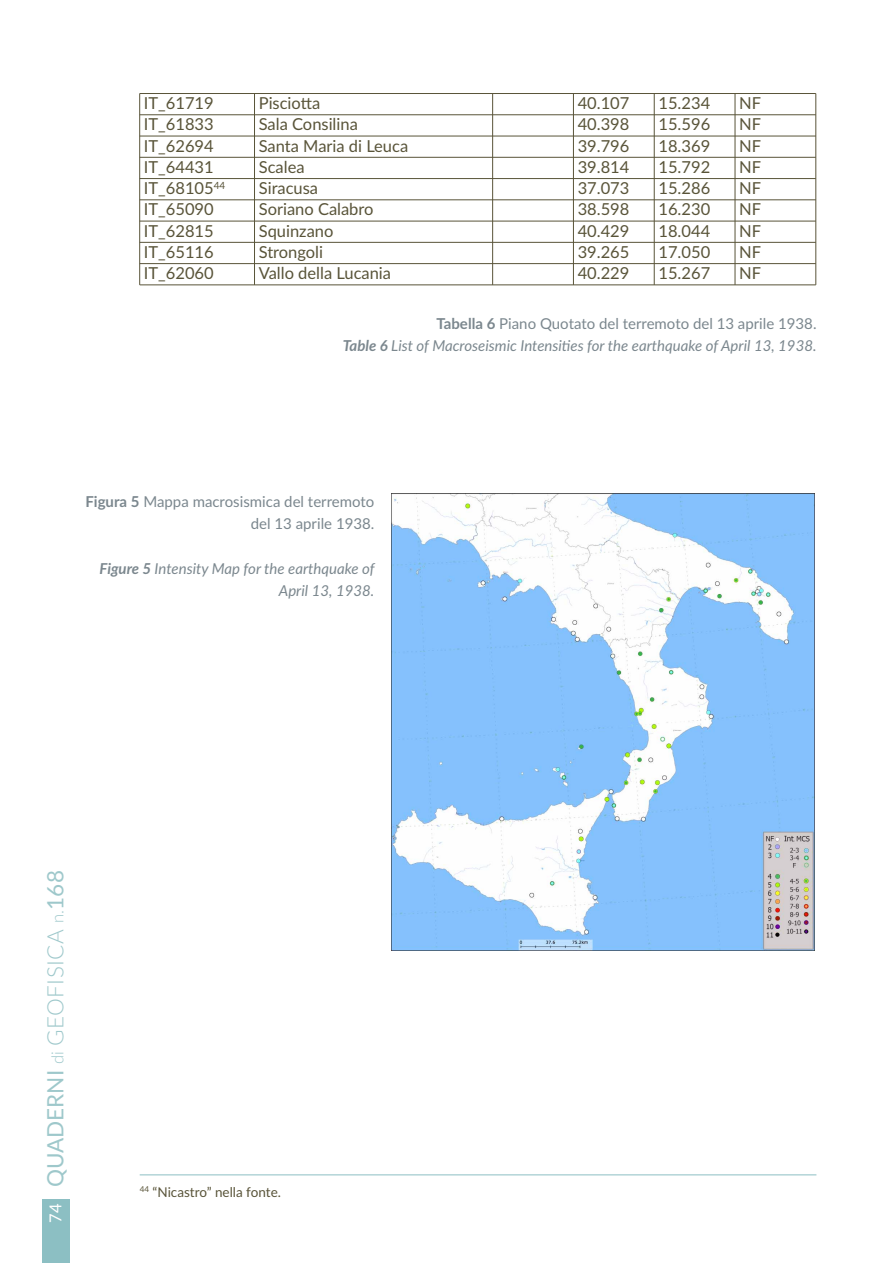
<style>
.page{position:relative;width:893px;height:1263px;background:#fff}
.page>*{position:absolute;margin:0;border:0;box-sizing:border-box;transform-origin:0 0}
.t1{font:22.5px "Lato";color:#9ec8cb}
.t2{font:16.5px "Lato";color:#595439}
.t3{font:16.5px "Lato";color:#fff}
.t4{font:italic 15px/22.2px "Lato";color:#7b878e;text-align:right}
.t5{font:15px/22.2px "Lato";color:#7b878e;text-align:right}
.t6{font:13.5px "Lato";color:#595439}
.s1{font-weight:700}
.s2{font-weight:300;font-size:16.5px}
.s3{font-weight:300}
</style>
<div class="page">
<div style="left:43px;top:1199px;width:27px;height:64px;background:#8cbfc3"></div>
<hr style="left:140px;top:1174px;width:676px;height:1px;background:#8cbfc3">
<hr style="left:139px;top:94px;width:1px;height:191px;background:#595439">
<hr style="left:254px;top:94px;width:1px;height:191px;background:#595439">
<hr style="left:492px;top:94px;width:1px;height:191px;background:#595439">
<hr style="left:573px;top:94px;width:1px;height:191px;background:#595439">
<hr style="left:654px;top:94px;width:1px;height:191px;background:#595439">
<hr style="left:735px;top:94px;width:1px;height:191px;background:#595439">
<hr style="left:815px;top:94px;width:1px;height:191px;background:#595439">
<hr style="left:140px;top:93px;width:676px;height:1px;background:#595439">
<hr style="left:140px;top:115px;width:676px;height:1px;background:#595439">
<hr style="left:140px;top:136px;width:676px;height:1px;background:#595439">
<hr style="left:140px;top:157px;width:676px;height:1px;background:#595439">
<hr style="left:140px;top:178px;width:676px;height:1px;background:#595439">
<hr style="left:140px;top:200px;width:676px;height:1px;background:#595439">
<hr style="left:140px;top:221px;width:676px;height:1px;background:#595439">
<hr style="left:140px;top:242px;width:676px;height:1px;background:#595439">
<hr style="left:140px;top:263px;width:676px;height:1px;background:#595439">
<hr style="left:140px;top:285px;width:676px;height:1px;background:#595439">
<img style="left:392px;top:493px;width:423px;height:457px">
<p class="t2" style="left:144px;top:97px;width:71px">IT_61719</p>
<p class="t2" style="left:259px;top:97px;width:63px">Pisciotta</p>
<p class="t2" style="left:578px;top:97px;width:53px">40.107</p>
<p class="t2" style="left:658px;top:97px;width:53px">15.234</p>
<p class="t2" style="left:739px;top:97px;width:23px">NF</p>
<p class="t2" style="left:144px;top:118px;width:71px">IT_61833</p>
<p class="t2" style="left:259px;top:118px;width:101px">Sala Consilina</p>
<p class="t2" style="left:578px;top:118px;width:53px">40.398</p>
<p class="t2" style="left:658px;top:118px;width:53px">15.596</p>
<p class="t2" style="left:739px;top:118px;width:23px">NF</p>
<p class="t2" style="left:144px;top:140px;width:71px">IT_62694</p>
<p class="t2" style="left:259px;top:140px;width:151px">Santa Maria di Leuca</p>
<p class="t2" style="left:578px;top:140px;width:53px">39.796</p>
<p class="t2" style="left:658px;top:140px;width:53px">18.369</p>
<p class="t2" style="left:739px;top:140px;width:23px">NF</p>
<p class="t2" style="left:144px;top:161px;width:71px">IT_64431</p>
<p class="t2" style="left:259px;top:161px;width:47px">Scalea</p>
<p class="t2" style="left:578px;top:161px;width:53px">39.814</p>
<p class="t2" style="left:658px;top:161px;width:53px">15.792</p>
<p class="t2" style="left:739px;top:161px;width:23px">NF</p>
<p class="t2" style="left:144px;top:182px;width:83px">IT_68105<sup>44</sup></p>
<p class="t2" style="left:259px;top:182px;width:61px">Siracusa</p>
<p class="t2" style="left:578px;top:182px;width:53px">37.073</p>
<p class="t2" style="left:658px;top:182px;width:53px">15.286</p>
<p class="t2" style="left:739px;top:182px;width:23px">NF</p>
<p class="t2" style="left:144px;top:203px;width:71px">IT_65090</p>
<p class="t2" style="left:259px;top:203px;width:116px">Soriano Calabro</p>
<p class="t2" style="left:578px;top:203px;width:53px">38.598</p>
<p class="t2" style="left:658px;top:203px;width:53px">16.230</p>
<p class="t2" style="left:739px;top:203px;width:23px">NF</p>
<p class="t2" style="left:144px;top:225px;width:71px">IT_62815</p>
<p class="t2" style="left:259px;top:225px;width:76px">Squinzano</p>
<p class="t2" style="left:578px;top:225px;width:53px">40.429</p>
<p class="t2" style="left:658px;top:225px;width:53px">18.044</p>
<p class="t2" style="left:739px;top:225px;width:23px">NF</p>
<p class="t2" style="left:144px;top:246px;width:71px">IT_65116</p>
<p class="t2" style="left:259px;top:246px;width:66px">Strongoli</p>
<p class="t2" style="left:578px;top:246px;width:53px">39.265</p>
<p class="t2" style="left:658px;top:246px;width:53px">17.050</p>
<p class="t2" style="left:739px;top:246px;width:23px">NF</p>
<p class="t2" style="left:144px;top:267px;width:71px">IT_62060</p>
<p class="t2" style="left:259px;top:267px;width:134px">Vallo della Lucania</p>
<p class="t2" style="left:578px;top:267px;width:53px">40.229</p>
<p class="t2" style="left:658px;top:267px;width:53px">15.267</p>
<p class="t2" style="left:739px;top:267px;width:23px">NF</p>
<p class="t5" style="left:436px;top:314px;width:381px"><span class="s1">Tabella 6</span> Piano Quotato del terremoto del 13 aprile 1938.</p>
<p class="t4" style="left:343px;top:336px;width:475px"><span class="s1">Table 6</span> List of Macroseismic Intensities for the earthquake of April 13, 1938.</p>
<p class="t5" style="left:85px;top:492px;width:290px"><span class="s1">Figura 5</span> Mappa macrosismica del terremoto del 13 aprile 1938.</p>
<p class="t4" style="left:99px;top:558px;width:277px"><span class="s1">Figure 5</span> Intensity Map for the earthquake of<br>April 13, 1938.</p>
<p class="t1" style="left:47px;top:1187px;width:318px;rotate:-90deg">QUADERNI <span class="s2">di</span> <span class="s3">GEOFISICA</span> <span class="s2">n.</span>168</p>
<p class="t3" style="left:49px;top:1222px;width:21px;rotate:-90deg">74</p>
<p class="t6" style="left:140px;top:1186px;width:143px"><sup>44</sup> “Nicastro” nella fonte.</p>
</div>
